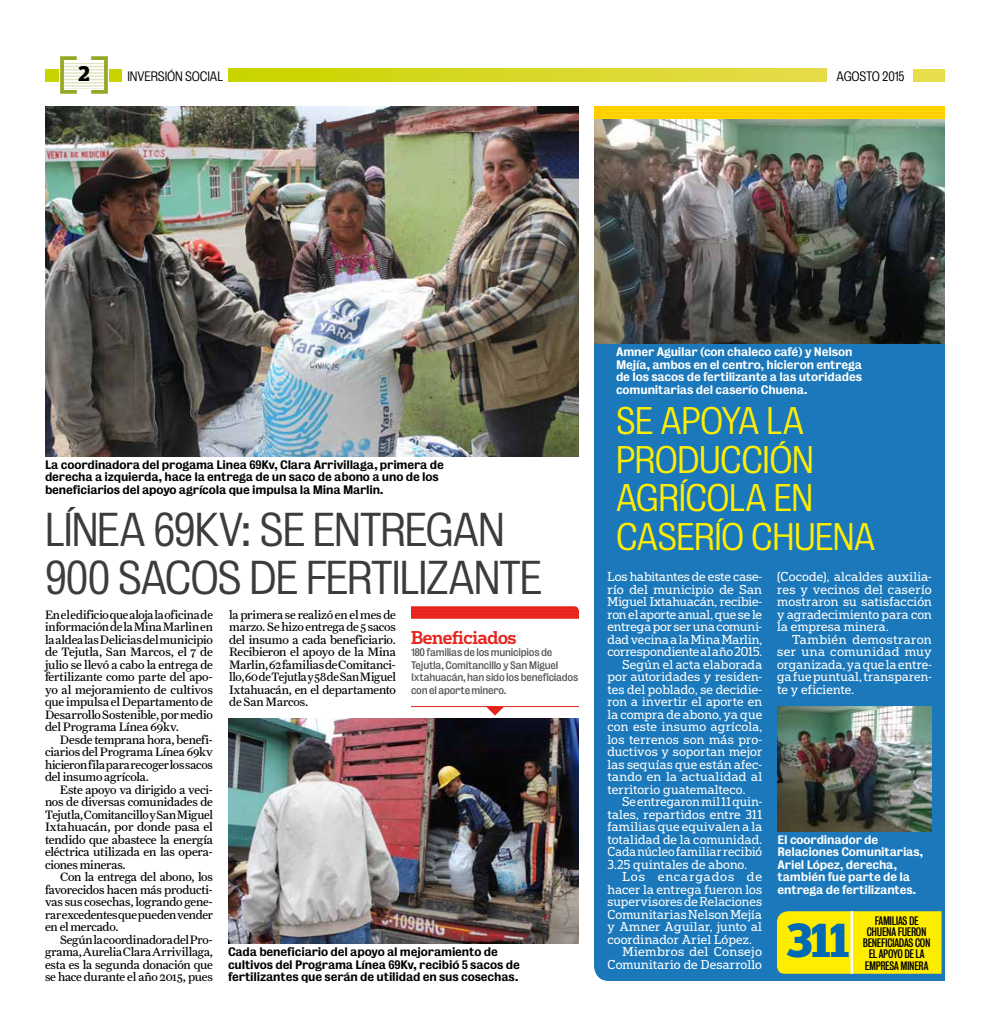
<style>
.page{position:relative;width:990px;height:1035px;background:#fff}
.page>*{position:absolute;margin:0;border:0;box-sizing:border-box;transform-origin:0 0}
.t1{font:700 45px "Popular";color:#0069b4}
.t2{font:300 43.25px/47.9px "Bureau Grot";letter-spacing:-.025em;color:#3c3c3b}
.t3{font:300 35.12px/38.6px "Bureau Grot";letter-spacing:-.02em;color:#fe0}
.t4{font:700 20px "Popular";color:#000}
.t5{font:500 17.5px "Popular";letter-spacing:-.025em;color:#e5231b}
.t6{font:300 12.5px "Bureau Grot";letter-spacing:-.01em;color:#000}
.t7{font:12.25px/12.5px "Farnham Text";letter-spacing:-.015em;color:#000;text-align:justify}
.t8{font:12.25px/12.5px "Popular";letter-spacing:.01em;color:#fff;text-align:justify}
.t9{font:12.25px "Popular";letter-spacing:-.01em;color:#fff}
.t10{font:12.25px "Popular";letter-spacing:-.015em;color:#fff}
.t11{font:12.25px "Popular";letter-spacing:.065em;color:#fff}
.t12{font:500 11.25px/12.5px "Bureau Grot";letter-spacing:-.015em;color:#000}
.t13{font:500 11.25px/12.5px "Bureau Grot";letter-spacing:-.015em;color:#fff}
.t14{font:11.25px/11.2px "Bureau Grot Cond";letter-spacing:-.025em;color:#000;text-align:center}
.t15{font:10px/12.5px "Bureau Grot";letter-spacing:-.025em;color:#575756}
</style>
<div class="page">
<hr style="left:62px;top:63px;width:42px;height:1px;background:#e2e3c2">
<hr style="left:62px;top:66px;width:42px;height:1px;background:#e2e3c2">
<hr style="left:62px;top:69px;width:42px;height:2px;background:#e2e3c2">
<hr style="left:62px;top:72px;width:42px;height:2px;background:#e2e3c2">
<hr style="left:62px;top:76px;width:42px;height:1px;background:#e2e3c2">
<hr style="left:62px;top:79px;width:42px;height:1px;background:#e2e3c2">
<hr style="left:62px;top:82px;width:42px;height:1px;background:#e2e3c2">
<hr style="left:62px;top:85px;width:42px;height:2px;background:#e2e3c2">
<hr style="left:62px;top:88px;width:42px;height:1px;background:#e2e3c2">
<svg style="left:228px;top:69px;width:598px;height:12px;background:#d7d725"></svg>
<div style="left:109px;top:69px;width:13px;height:12px;background:#c8d300"></div>
<div style="left:914px;top:69px;width:31px;height:12px;background:#e7dc49"></div>
<div style="left:45px;top:69px;width:14px;height:12px;background:#c8d300"></div>
<div style="left:89px;top:56px;width:19px;height:38px;border:4px solid #96a825"></div>
<div style="left:60px;top:56px;width:19px;height:38px;border:4px solid #96a825"></div>
<div style="left:594px;top:344px;width:351px;height:637px;background:#1a78bb"></div>
<img style="left:594px;top:119px;width:351px;height:225px">
<img style="left:778px;top:706px;width:153px;height:125px">
<div style="left:777px;top:911px;width:165px;height:63px;background:#ffed00"></div>
<hr style="left:851px;top:911px;width:2px;height:63px;background:#fff">
<img style="left:45px;top:106px;width:534px;height:350px">
<svg style="left:411px;top:607px;width:168px;height:12px;background:#e62a22"></svg>
<hr style="left:411px;top:609px;width:168px;height:1px;background:#fff">
<hr style="left:411px;top:612px;width:168px;height:1px;background:#fff">
<hr style="left:411px;top:616px;width:168px;height:1px;background:#fff">
<hr style="left:411px;top:706px;width:168px;height:1px;background:#e5231b">
<svg style="left:486px;top:707px;width:18px;height:8px"></svg>
<img style="left:228px;top:719px;width:351px;height:225px">
<div style="left:594px;top:106px;width:351px;height:13px;background:#fc0"></div>
<hr style="left:601px;top:108px;width:344px;height:1px;background:#fff">
<hr style="left:601px;top:111px;width:344px;height:1px;background:#fff">
<hr style="left:601px;top:115px;width:344px;height:1px;background:#fff">
<hr style="left:601px;top:118px;width:344px;height:1px;background:#fff">
<h3 class="t4" style="left:78px;top:61px;width:13px">2</h3>
<p class="t6" style="left:128px;top:69px;width:97px">INVERSIÓN SOCIAL</p>
<p class="t6" style="left:837px;top:69px;width:69px">AGOSTO 2015</p>
<p class="t12" style="left:45px;top:458px;width:400px">La coordinadora del progama Linea 69Kv, Clara Arrivillaga, primera de derecha a izquierda, hace la entrega de un saco de abono a uno de los beneficiarios del apoyo agrícola que impulsa la Mina Marlin.</p>
<h2 class="t2" style="left:45px;top:507px;width:499px">LÍNEA 69KV: SE ENTREGAN<br>900 SACOS DE FERTILIZANTE</h2>
<h3 class="t5" style="left:411px;top:626px;width:107px">Beneficiados</h3>
<p class="t15" style="left:411px;top:646px;width:169px">180 familias de los municipios de<br>Tejutla, Comitancillo y San Miguel<br>Ixtahuacán, han sido los beneficiados con el aporte minero.</p>
<p class="t7" style="left:45px;top:608px;width:170px">En el edificio que aloja la oficina de información de la Mina Marlin en la aldea las Delicias del municipio de Tejutla, San Marcos, el 7 de julio se llevó a cabo la entrega de fertilizante como parte del apo&shy;yo al mejoramiento de cultivos que impulsa el Departamento de Desarrollo Sostenible, por medio del Programa Línea 69kv.</p>
<p class="t7" style="left:45px;top:733px;width:170px;text-indent:15px">Desde temprana hora, benefi&shy;ciarios del Programa Línea 69kv hicieron fila para recoger los sacos del insumo agrícola.</p>
<p class="t7" style="left:45px;top:783px;width:170px;text-indent:15px">Este apoyo va dirigido a veci&shy;nos de diversas comunidades de Tejutla, Comitancillo y San Miguel Ixtahuacán, por donde pasa el tendido que abastece la energía eléctrica utilizada en las opera&shy;ciones mineras.</p>
<p class="t7" style="left:45px;top:871px;width:170px;text-indent:15px">Con la entrega del abono, los favorecidos hacen más producti&shy;vas sus cosechas, logrando gene&shy;rar excedentes que pueden vender en el mercado.</p>
<p class="t7" style="left:45px;top:933px;width:170px;text-indent:15px">Según la coordinadora del Pro&shy;grama, Aurelia Clara Arrivillaga, esta es la segunda donación que se hace durante el año 2015, pues</p>
<p class="t7" style="left:229px;top:608px;width:168px">la primera se realizó en el mes de marzo. Se hizo entrega de 5 sacos del insumo a cada beneficiario.<br>Recibieron el apoyo de la Mina Marlin, 62 familias de Comitanci&shy;llo, 60 de Tejutla y 58 de San Miguel Ixtahuacán, en el departamento de San Marcos.</p>
<p class="t12" style="left:228px;top:946px;width:293px">Cada beneficiario del apoyo al mejoramiento de cultivos del Programa Línea 69Kv, recibió 5 sacos de fertilizantes que serán de utilidad en sus cosechas.</p>
<p class="t13" style="left:616px;top:346px;width:248px">Amner Aguilar (con chaleco café) y Nelson Mejía, ambos en el centro, hicieron entrega de los sacos de fertilizante a las utoridades comunitarias del caserío Chuena.</p>
<h3 class="t3" style="left:616px;top:402px;width:261px">SE APOYA LA<br>PRODUCCIÓN<br>AGRÍCOLA EN<br>CASERÍO CHUENA</h3>
<p class="t9" style="left:608px;top:569px;width:156px">Los habitantes de este case-</p>
<p class="t8" style="left:608px;top:583px;width:156px">río del municipio de San</p>
<p class="t8" style="left:608px;top:595px;width:156px">Miguel Ixtahuacán, recibie-</p>
<p class="t10" style="left:608px;top:606px;width:156px">ron el aporte anual, que se le</p>
<p class="t8" style="left:608px;top:620px;width:156px">entrega por ser una comuni-</p>
<p class="t8" style="left:608px;top:633px;width:156px">dad vecina a la Mina Marlin,</p>
<p class="t9" style="left:608px;top:644px;width:156px">correspondiente al año 2015.</p>
<p class="t8" style="left:622px;top:658px;width:141px">Según el acta elaborada</p>
<p class="t8" style="left:608px;top:670px;width:156px">por autoridades y residen-</p>
<p class="t8" style="left:608px;top:683px;width:156px">tes del poblado, se decidie-</p>
<p class="t8" style="left:608px;top:695px;width:156px">ron a invertir el aporte en</p>
<p class="t8" style="left:608px;top:708px;width:156px">la compra de abono, ya que</p>
<p class="t8" style="left:608px;top:720px;width:156px">con este insumo agrícola,</p>
<p class="t8" style="left:608px;top:733px;width:156px">los terrenos son más pro-</p>
<p class="t8" style="left:608px;top:745px;width:156px">ductivos y soportan mejor</p>
<p class="t8" style="left:608px;top:758px;width:156px">las sequías que están afec-</p>
<p class="t8" style="left:608px;top:770px;width:156px">tando en la actualidad al</p>
<p class="t8" style="left:608px;top:783px;width:139px">territorio guatemalteco.</p>
<p class="t8" style="left:622px;top:795px;width:141px">Se entregaron mil 11 quin-</p>
<p class="t8" style="left:608px;top:808px;width:156px">tales, repartidos entre 311</p>
<p class="t8" style="left:608px;top:820px;width:156px">familias que equivalen a la</p>
<p class="t8" style="left:608px;top:833px;width:156px">totalidad de la comunidad.</p>
<p class="t8" style="left:608px;top:845px;width:156px">Cada núcleo familiar recibió</p>
<p class="t8" style="left:608px;top:858px;width:141px">3.25 quintales de abono.</p>
<p class="t11" style="left:622px;top:869px;width:141px">Los encargados de</p>
<p class="t8" style="left:608px;top:883px;width:156px">hacer la entrega fueron los</p>
<p class="t8" style="left:608px;top:895px;width:156px">supervisores de Relaciones</p>
<p class="t8" style="left:608px;top:908px;width:156px">Comunitarias Nelson Mejía</p>
<p class="t8" style="left:608px;top:920px;width:156px">y Amner Aguilar, junto al</p>
<p class="t8" style="left:608px;top:933px;width:146px">coordinador Ariel López.</p>
<p class="t8" style="left:622px;top:945px;width:141px">Miembros del Consejo</p>
<p class="t8" style="left:608px;top:958px;width:156px">Comunitario de Desarrollo</p>
<p class="t8" style="left:777px;top:570px;width:156px">(Cocode), alcaldes auxilia&shy;res y vecinos del caserío mostraron su satisfacción y agradecimiento para con la empresa minera.</p>
<p class="t8" style="left:777px;top:633px;width:156px;text-indent:15px">También demostraron ser una comunidad muy organizada, ya que la entre&shy;ga fue puntual, transparen&shy;te y eficiente.</p>
<p class="t13" style="left:778px;top:833px;width:147px">El coordinador de<br>Relaciones Comunitarias,<br>Ariel López, derecha, también fue parte de la entrega de fertilizantes.</p>
<h1 class="t1" style="left:787px;top:911px;width:65px">311</h1>
<p class="t14" style="left:863px;top:915px;width:69px">FAMILIAS DE<br>CHUENA FUERON<br>BENEFICIADAS CON<br>EL APOYO DE LA<br>EMPRESA MINERA</p>
</div>
